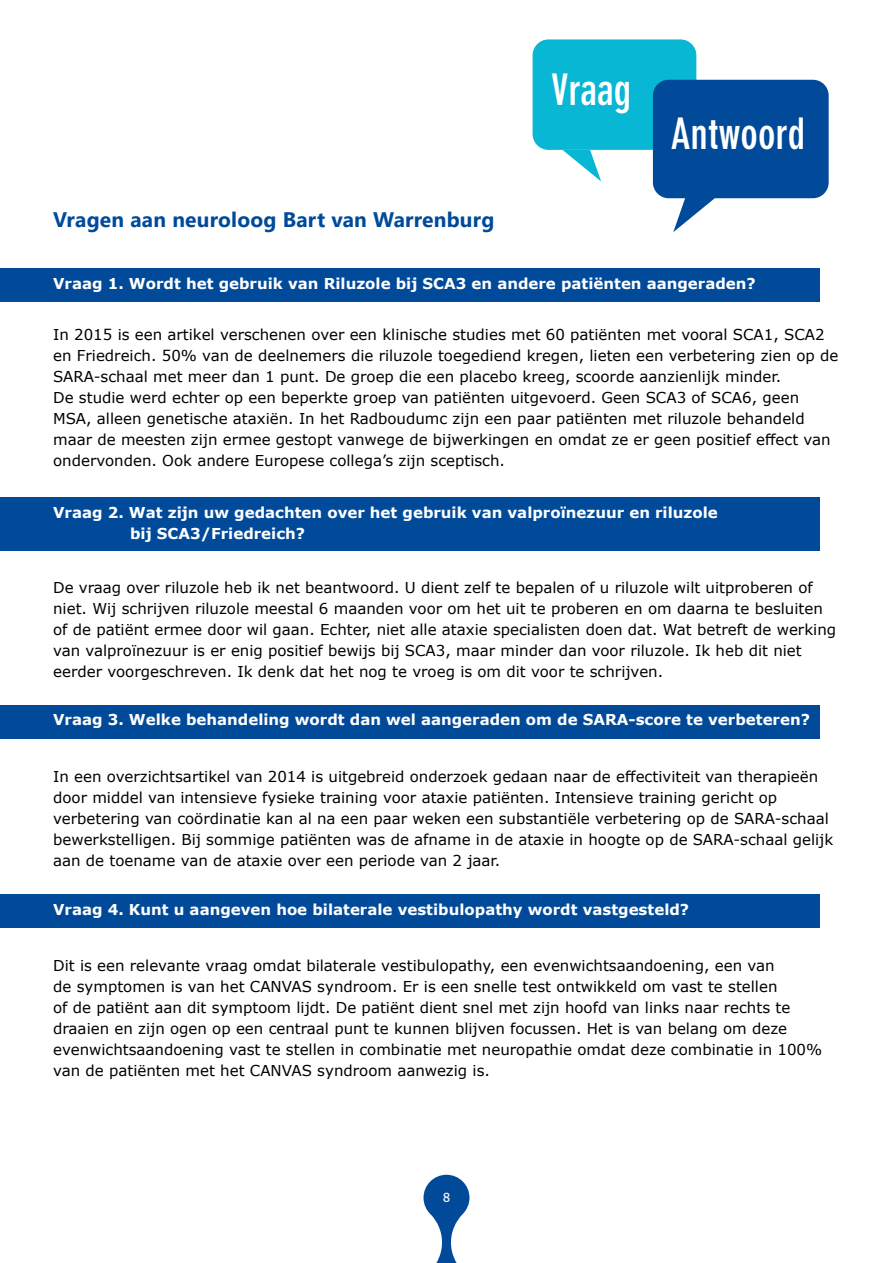
<style>
.page{position:relative;width:893px;height:1263px;background:#fff}
.page>*{position:absolute;margin:0;border:0;box-sizing:border-box;transform-origin:0 0}
.t1{font:700 condensed 42.9px "DIN Neuzeit Grotesk Std";color:#fff}
.t2{font:700 21px "Segoe UI";letter-spacing:.01em;color:#004a99}
.t3{font:15px/21px "Verdana";color:#000}
.t4{font:700 15px/21px "Verdana";color:#fff}
.t5{font:13.5px "Ubuntu";color:#fff}
</style>
<div class="page">
<svg style="left:423px;top:1175px;width:46px;height:88px"></svg>
<div style="left:0;top:268px;width:819px;height:33px;background:#004a99"></div>
<div style="left:0;top:705px;width:819px;height:33px;background:#004a99"></div>
<div style="left:0;top:894px;width:819px;height:34px;background:#004a99"></div>
<svg style="left:562px;top:150px;width:39px;height:31px"></svg>
<div style="left:533px;top:39px;width:163px;height:111px;background:#07b7d3;border-radius:16px"></div>
<svg style="left:653px;top:80px;width:176px;height:152px"></svg>
<div style="left:0;top:497px;width:819px;height:54px;background:#004a99"></div>
<h2 class="t2" style="left:53px;top:200px;width:443px">Vragen aan neuroloog Bart van Warrenburg</h2>
<h1 class="t1" style="left:551px;top:64px;width:82px">Vraag</h1>
<h1 class="t1" style="left:671px;top:109px;width:136px">Antwoord</h1>
<p class="t4" style="left:53px;top:272px;width:704px">Vraag 1. Wordt het gebruik van Riluzole bij SCA3 en andere patiënten aangeraden?</p>
<p class="t3" style="left:53px;top:324px;width:787px">In 2015 is een artikel verschenen over een klinische studies met 60 patiënten met vooral SCA1, SCA2 en Friedreich. 50% van de deelnemers die riluzole toegediend kregen, lieten een verbetering zien op de SARA-schaal met meer dan 1 punt. De groep die een placebo kreeg, scoorde aanzienlijk minder.<br>De studie werd echter op een beperkte groep van patiënten uitgevoerd. Geen SCA3 of SCA6, geen MSA, alleen genetische ataxiën. In het Radboudumc zijn een paar patiënten met riluzole behandeld maar de meesten zijn ermee gestopt vanwege de bijwerkingen en omdat ze er geen positief effect van ondervonden. Ook andere Europese collega’s zijn sceptisch.</p>
<p class="t4" style="left:130px;top:501px;width:589px;text-indent:-77px">Vraag 2. Wat zijn uw gedachten over het gebruik van valproïnezuur en riluzole bij SCA3/Friedreich?</p>
<p class="t3" style="left:53px;top:576px;width:784px">De vraag over riluzole heb ik net beantwoord. U dient zelf te bepalen of u riluzole wilt uitproberen of niet. Wij schrijven riluzole meestal 6 maanden voor om het uit te proberen en om daarna te besluiten of de patiënt ermee door wil gaan. Echter, niet alle ataxie specialisten doen dat. Wat betreft de werking van valproïnezuur is er enig positief bewijs bij SCA3, maar minder dan voor riluzole. Ik heb dit niet eerder voorgeschreven. Ik denk dat het nog te vroeg is om dit voor te schrijven.</p>
<p class="t4" style="left:53px;top:709px;width:758px">Vraag 3. Welke behandeling wordt dan wel aangeraden om de SARA-score te verbeteren?</p>
<p class="t3" style="left:53px;top:765px;width:782px">In een overzichtsartikel van 2014 is uitgebreid onderzoek gedaan naar de effectiviteit van therapieën door middel van intensieve fysieke training voor ataxie patiënten. Intensieve training gericht op verbetering van coördinatie kan al na een paar weken een substantiële verbetering op de SARA-schaal bewerkstelligen. Bij sommige patiënten was de afname in de ataxie in hoogte op de SARA-schaal gelijk aan de toename van de ataxie over een periode van 2 jaar.</p>
<p class="t4" style="left:53px;top:898px;width:638px">Vraag 4. Kunt u aangeven hoe bilaterale vestibulopathy wordt vastgesteld?</p>
<p class="t3" style="left:53px;top:954px;width:771px">Dit is een relevante vraag omdat bilaterale vestibulopathy, een evenwichtsaandoening, een van<br>de symptomen is van het CANVAS syndroom. Er is een snelle test ontwikkeld om vast te stellen<br>of de patiënt aan dit symptoom lijdt. De patiënt dient snel met zijn hoofd van links naar rechts te draaien en zijn ogen op een centraal punt te kunnen blijven focussen. Het is van belang om deze evenwichtsaandoening vast te stellen in combinatie met neuropathie omdat deze combinatie in 100% van de patiënten met het CANVAS syndroom aanwezig is.</p>
<p class="t5" style="left:443px;top:1189px;width:9px">8</p>
</div>
